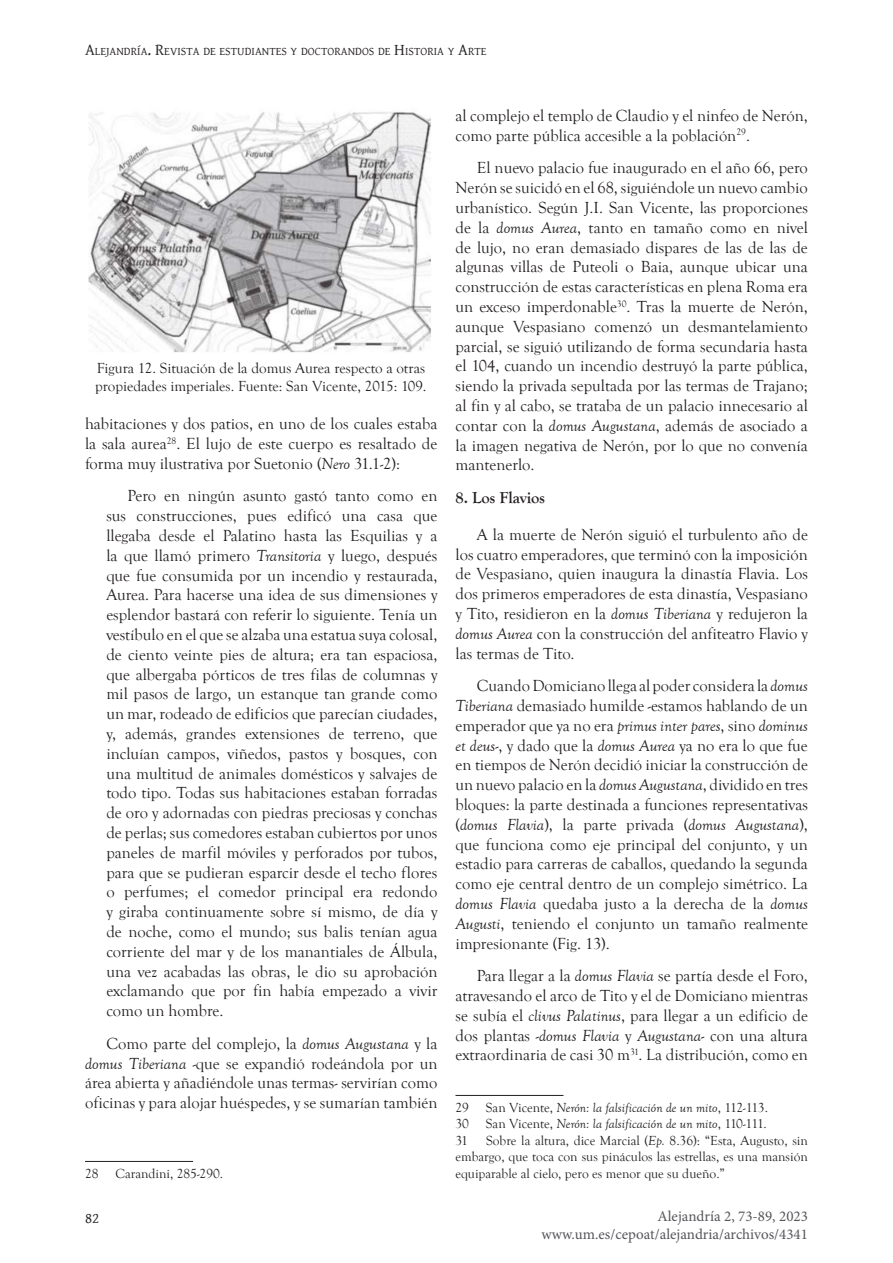
<style>
.page{position:relative;width:893px;height:1263px;background:#fff}
.page>*{position:absolute;margin:0;border:0;box-sizing:border-box;transform-origin:0 0}
.t1{font:16.5px/19.8px "Goudy Old Style T";color:#231f20;text-align:justify}
.Heading_1{font:700 16.5px "Goudy Old Style T";color:#231f20}
.Figure_Caption{font:15px/18px "Goudy Old Style T";color:#231f20}
.t2{font:15px/18px "Minion Pro";color:#56555a;text-align:right}
.t3{font:15px "Gentium Basic";color:#231f20}
.Footnote_Text{font:13.5px/16.5px "Goudy Old Style T";color:#231f20;text-align:justify}
.Footnote_Text-2{font:italic 13.5px "Goudy Old Style T";color:#231f20}
.t4{font:11.55px "Gentium Basic";color:#231f20}
.s1{font-size:16.5px}
.s2{font-style:italic}
.s3{font-style:normal}
</style>
<div class="page">
<hr style="left:85px;top:1161px;width:108px;height:1px;background:#231f20">
<hr style="left:455px;top:1095px;width:108px;height:1px;background:#231f20">
<img style="left:88px;top:112px;width:343px;height:241px">
<p class="t4" style="left:85px;top:43px;width:403px"><span class="s1">A</span>LEJANDRÍA<span class="s1">. R</span>EVISTA DE ESTUDIANTES Y DOCTORANDOS DE <span class="s1">H</span>ISTORIA Y <span class="s1">A</span>RTE</p>
<p class="Figure_Caption" style="left:95px;top:360px;width:333px">Figura 12. Situación de la domus Aurea respecto a otras propiedades imperiales. Fuente: San Vicente, 2015: 109.</p>
<p class="t1" style="left:85px;top:414px;width:354px">habitaciones y dos patios, en uno de los cuales estaba la sala aurea<sup>28</sup>. El lujo de este cuerpo es resaltado de forma muy ilustrativa por Suetonio (<span class="s2">Nero</span> 31.1-2):</p>
<p class="t1" style="left:106px;top:486px;width:333px;text-indent:21px">Pero en ningún asunto gastó tanto como en sus construcciones, pues edificó una casa que llegaba desde el Palatino hasta las Esquilias y a la que llamó primero <span class="s2">Transitoria</span> y luego, después que fue consumida por un incendio y restaurada, Aurea. Para hacerse una idea de sus dimensiones y esplendor bastará con referir lo siguiente. Tenía un vestíbulo en el que se alzaba una estatua suya colosal, de ciento veinte pies de altura; era tan espaciosa, que albergaba pórticos de tres filas de columnas y mil pasos de largo, un estanque tan grande como un mar, rodeado de edificios que parecían ciudades, y, además, grandes extensiones de terreno, que incluían campos, viñedos, pastos y bosques, con una multitud de animales domésticos y salvajes de todo tipo. Todas sus habitaciones estaban forradas de oro y adornadas con piedras preciosas y conchas de perlas; sus comedores estaban cubiertos por unos paneles de marfil móviles y perforados por tubos, para que se pudieran esparcir desde el techo flores o perfumes; el comedor principal era redondo y giraba continuamente sobre sí mismo, de día y de noche, como el mundo; sus balis tenían agua corriente del mar y de los manantiales de Álbula, una vez acabadas las obras, le dio su aprobación exclamando que por fin había empezado a vivir como un hombre.</p>
<p class="t1" style="left:85px;top:1034px;width:354px;text-indent:21px">Como parte del complejo, la <span class="s2">domus Augustana</span> y la <span class="s2">domus Tiberiana</span> -que se expandió rodeándola por un área abierta y añadiéndole unas termas- servirían como oficinas y para alojar huéspedes, y se sumarían también</p>
<p class="Footnote_Text" style="left:85px;top:1165px;width:15px">28</p>
<p class="Footnote_Text" style="left:115px;top:1165px;width:109px">Carandini, 285-290.</p>
<p class="t1" style="left:455px;top:106px;width:354px">al complejo el templo de Claudio y el ninfeo de Nerón, como parte pública accesible a la población<sup>29</sup>.</p>
<p class="t1" style="left:455px;top:158px;width:354px;text-indent:21px">El nuevo palacio fue inaugurado en el año 66, pero Nerón se suicidó en el 68, siguiéndole un nuevo cambio urbanístico. Según J.I. San Vicente, las proporciones de la <span class="s2">domus Aurea</span>, tanto en tamaño como en nivel de lujo, no eran demasiado dispares de las de las de algunas villas de Puteoli o Baia, aunque ubicar una construcción de estas características en plena Roma era un exceso imperdonable<sup>30</sup>. Tras la muerte de Nerón, aunque Vespasiano comenzó un desmantelamiento parcial, se siguió utilizando de forma secundaria hasta el 104, cuando un incendio destruyó la parte pública, siendo la privada sepultada por las termas de Trajano; al fin y al cabo, se trataba de un palacio innecesario al contar con la <span class="s2">domus Augustana</span>, además de asociado a la imagen negativa de Nerón, por lo que no convenía mantenerlo.</p>
<p class="Heading_1" style="left:455px;top:488px;width:91px">8. Los Flavios</p>
<p class="t1" style="left:455px;top:525px;width:354px;text-indent:21px">A la muerte de Nerón siguió el turbulento año de los cuatro emperadores, que terminó con la imposición de Vespasiano, quien inaugura la dinastía Flavia. Los dos primeros emperadores de esta dinastía, Vespasiano y Tito, residieron en la <span class="s2">domus Tiberiana</span> y redujeron la <span class="s2">domus Aurea</span> con la construcción del anfiteatro Flavio y las termas de Tito.</p>
<p class="t1" style="left:455px;top:676px;width:354px;text-indent:21px">Cuando Domiciano llega al poder considera la <span class="s2">domus Tiberiana</span> demasiado humilde -estamos hablando de un emperador que ya no era <span class="s2">primus inter pares</span>, sino <span class="s2">dominus et deus</span>-, y dado que la <span class="s2">domus Aurea</span> ya no era lo que fue en tiempos de Nerón decidió iniciar la construcción de un nuevo palacio en la <span class="s2">domus Augustana</span>, dividido en tres bloques: la parte destinada a funciones representativas (<span class="s2">domus Flavia</span>), la parte privada (<span class="s2">domus Augustana</span>), que funciona como eje principal del conjunto, y un estadio para carreras de caballos, quedando la segunda como eje central dentro de un complejo simétrico. La <span class="s2">domus Flavia</span> quedaba justo a la derecha de la <span class="s2">domus Augusti</span>, teniendo el conjunto un tamaño realmente impresionante (Fig. 13).</p>
<p class="t1" style="left:455px;top:966px;width:354px;text-indent:21px">Para llegar a la <span class="s2">domus Flavia</span> se partía desde el Foro, atravesando el arco de Tito y el de Domiciano mientras se subía el <span class="s2">clivus Palatinus</span>, para llegar a un edificio de dos plantas -<span class="s2">domus Flavia</span> y <span class="s2">Augustana</span>- con una altura extraordinaria de casi 30 m<sup>31</sup>. La distribución, como en</p>
<p class="Footnote_Text" style="left:455px;top:1099px;width:15px">29</p>
<p class="Footnote_Text-2" style="left:486px;top:1100px;width:284px"><span class="s3">San Vicente,</span> Nerón: la falsificación de un mito<span class="s3">, 112-113.</span></p>
<p class="Footnote_Text" style="left:455px;top:1116px;width:15px">30</p>
<p class="Footnote_Text-2" style="left:486px;top:1117px;width:282px"><span class="s3">San Vicente,</span> Nerón: la falsificación de un mito<span class="s3">, 110-111.</span></p>
<p class="Footnote_Text" style="left:455px;top:1132px;width:14px">31</p>
<p class="Footnote_Text" style="left:455px;top:1132px;width:354px;text-indent:31px">Sobre la altura, dice Marcial (<span class="s2">Ep.</span> 8.36): “Esta, Augusto, sin embargo, que toca con sus pináculos las estrellas, es una mansión equiparable al cielo, pero es menor que su dueño.”</p>
<p class="t3" style="left:85px;top:1207px;width:16px">82</p>
<p class="t2" style="left:541px;top:1207px;width:268px">Alejandría 2, 73-89, 2023 www.um.es/cepoat/alejandria/archivos/4341</p>
</div>
